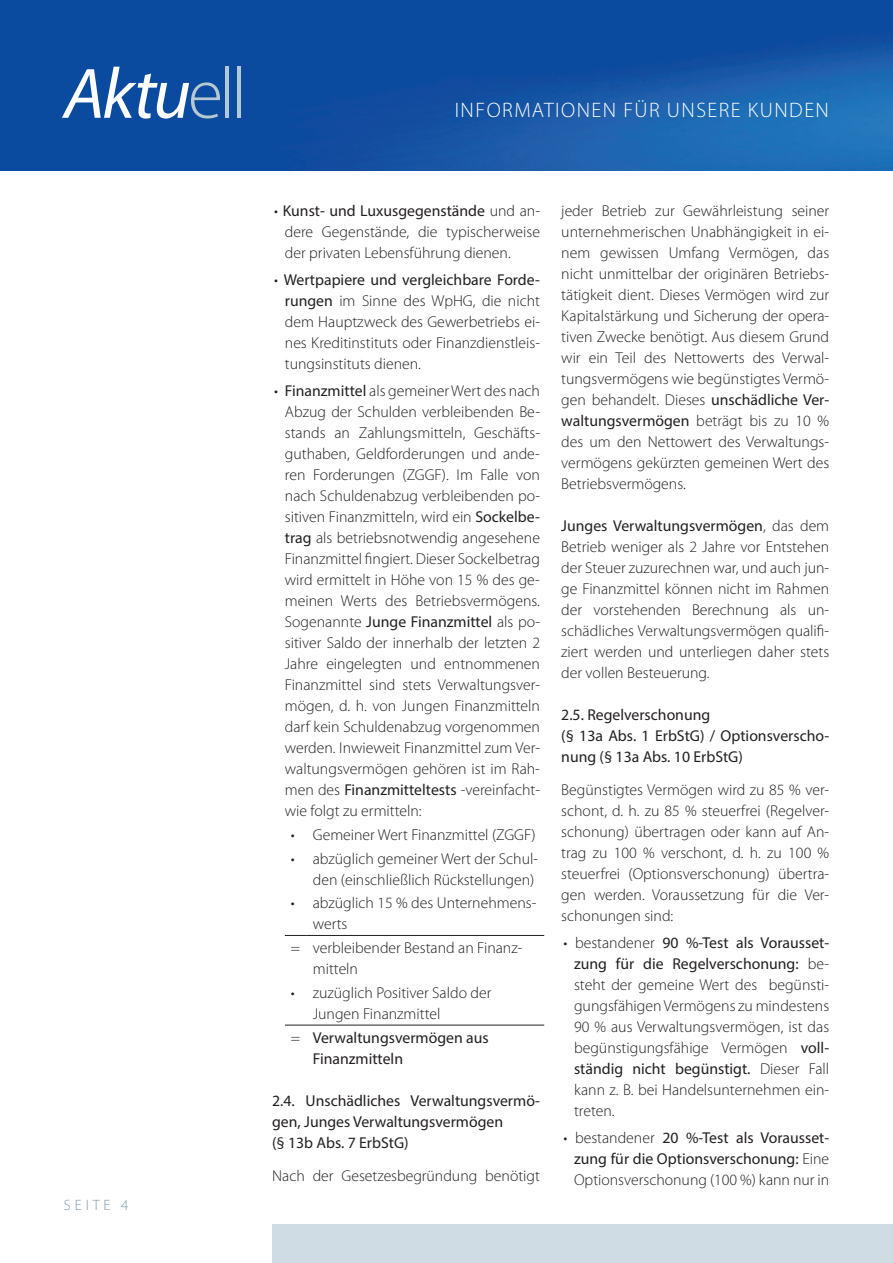
<style>
.page{position:relative;width:893px;height:1263px;background:#fff}
.page>*{position:absolute;margin:0;border:0;box-sizing:border-box;transform-origin:0 0}
.t1{font:italic 72px "Myriad Pro";color:#fff}
.t2{font:300 21px "Myriad Pro";letter-spacing:.07em;color:#fff}
.t3{font:300 15.75px/21px "Myriad Pro";color:#231f20;text-align:justify}
.t4{font:15.75px/21px "Myriad Pro";color:#231f20}
.t5{font:300 15px "Myriad Pro";letter-spacing:.26em;color:#7d9aa9}
.s1{font-weight:300;font-style:normal;color:#b6c8d2}
.s2{font-weight:400}
.s3{font-weight:300}
</style>
<div class="page">
<img style="left:0;top:0;width:893px;height:170px">
<div style="left:272px;top:1225px;width:621px;height:38px;background:#d0dce3"></div>
<svg style="left:285px;top:935px;width:22px;height:1px"></svg>
<hr style="left:307px;top:935px;width:237px;height:1px;background:#231f20">
<svg style="left:285px;top:1025px;width:22px;height:1px"></svg>
<hr style="left:307px;top:1025px;width:237px;height:1px;background:#231f20">
<h1 class="t1" style="left:64px;top:49px;width:184px">Aktu<span class="s1">ell</span></h1>
<h2 class="t2" style="left:455px;top:98px;width:376px">INFORMATIONEN FÜR UNSERE KUNDEN</h2>
<p class="t5" style="left:64px;top:1197px;width:66px">SEITE 4</p>
<p class="t3" style="left:285px;top:200px;width:257px;text-indent:-11px">• <span class="s2">Kunst- und Luxusgegenstände</span> und an&shy;dere Gegenstände, die typischerweise der privaten Lebensführung dienen.</p>
<p class="t3" style="left:285px;top:269px;width:257px;text-indent:-11px">• <span class="s2">Wertpapiere und vergleichbare Forde&shy;rungen</span> im Sinne des WpHG, die nicht dem Hauptzweck des Gewerbetriebs ei&shy;nes Kreditinstituts oder Finanzdienstleis&shy;tungsinstituts dienen.</p>
<p class="t3" style="left:285px;top:380px;width:257px;text-indent:-11px">• <span class="s2">Finanzmittel</span> als gemeiner Wert des nach Abzug der Schulden verbleibenden Be&shy;stands an Zahlungsmitteln, Geschäfts&shy;guthaben, Geldforderungen und ande&shy;ren Forderungen (ZGGF). Im Falle von nach Schuldenabzug verbleibenden po&shy;sitiven Finanzmitteln, wird ein <span class="s2">Sockelbe&shy;trag</span> als betriebsnotwendig angesehene Finanzmittel fingiert. Dieser Sockelbetrag wird ermittelt in Höhe von 15 % des ge&shy;meinen Werts des Betriebsvermögens.<br>Sogenannte <span class="s2">Junge Finanzmittel</span> als po&shy;sitiver Saldo der innerhalb der letzten 2<br>Jahre eingelegten und entnommenen Finanzmittel sind stets Verwaltungsver&shy;mögen, d. h. von Jungen Finanzmitteln darf kein Schuldenabzug vorgenommen werden. Inwieweit Finanzmittel zum Ver&shy;waltungsvermögen gehören ist im Rah&shy;men des <span class="s2">Finanzmitteltests</span> -vereinfacht&shy;wie folgt zu ermitteln:</p>
<p class="t3" style="left:291px;top:824px;width:246px">• Gemeiner Wert Finanzmittel (ZGGF)</p>
<p class="t3" style="left:291px;top:848px;width:249px;text-align:right">• abzüglich gemeiner Wert der Schul&shy;den (einschließlich Rückstellungen)</p>
<p class="t3" style="left:313px;top:893px;width:225px;text-indent:-22px">• abzüglich 15 % des Unternehmens&shy;werts</p>
<p class="t3" style="left:313px;top:938px;width:211px;text-indent:-22px">= verbleibender Bestand an Finanz&shy;mitteln</p>
<p class="t3" style="left:313px;top:982px;width:180px;text-indent:-22px">• zuzüglich Positiver Saldo der<br>Jungen Finanzmittel</p>
<p class="t4" style="left:313px;top:1027px;width:177px;text-indent:-22px"><span class="s3">=</span> Verwaltungsvermögen aus<br>Finanzmitteln</p>
<p class="t4" style="left:272px;top:1090px;width:269px">2.4. Unschädliches Verwaltungsvermö&shy;gen, Junges Verwaltungsvermögen<br>(§ 13b Abs. 7 ErbStG)</p>
<p class="t3" style="left:272px;top:1165px;width:269px">Nach der Gesetzesbegründung benötigt</p>
<p class="t3" style="left:561px;top:200px;width:269px">jeder Betrieb zur Gewährleistung seiner unternehmerischen Unabhängigkeit in ei&shy;nem gewissen Umfang Vermögen, das nicht unmittelbar der originären Betriebs&shy;tätigkeit dient. Dieses Vermögen wird zur Kapitalstärkung und Sicherung der opera&shy;tiven Zwecke benötigt. Aus diesem Grund wir ein Teil des Nettowerts des Verwal&shy;tungsvermögens wie begünstigtes Vermö&shy;gen behandelt. Dieses <span class="s2">unschädliche Ver&shy;waltungsvermögen</span> beträgt bis zu 10 % des um den Nettowert des Verwaltungs&shy;vermögens gekürzten gemeinen Wert des Betriebsvermögens.</p>
<p class="t3" style="left:561px;top:515px;width:269px"><span class="s2">Junges Verwaltungsvermögen</span>, das dem Betrieb weniger als 2 Jahre vor Entstehen der Steuer zuzurechnen war, und auch jun&shy;ge Finanzmittel können nicht im Rahmen der vorstehenden Berechnung als un&shy;schädliches Verwaltungsvermögen qualifi&shy;ziert werden und unterliegen daher stets der vollen Besteuerung.</p>
<p class="t4" style="left:561px;top:704px;width:269px">2.5. Regelverschonung<br>(§ 13a Abs. 1 ErbStG) / Optionsverscho&shy;nung (§ 13a Abs. 10 ErbStG)</p>
<p class="t3" style="left:561px;top:779px;width:269px">Begünstigtes Vermögen wird zu 85 % ver&shy;schont, d. h. zu 85 % steuerfrei (Regelver&shy;schonung) übertragen oder kann auf An&shy;trag zu 100 % verschont, d. h. zu 100 % steuerfrei (Optionsverschonung) übertra&shy;gen werden. Voraussetzung für die Ver&shy;schonungen sind:</p>
<p class="t3" style="left:574px;top:932px;width:257px;text-indent:-11px">• bestandener <span class="s2">90 %-Test als Vorausset&shy;zung für die Regelverschonung:</span> be&shy;steht der gemeine Wert des begünsti&shy;gungsfähigen Vermögens zu mindestens 90 % aus Verwaltungsvermögen, ist das begünstigungsfähige Vermögen <span class="s2">voll&shy;ständig nicht begünstigt.</span> Dieser Fall kann z. B. bei Handelsunternehmen ein&shy;treten.</p>
<p class="t4" style="left:574px;top:1127px;width:257px;text-align:justify;text-indent:-11px"><span class="s3">• bestandener</span> 20 %-Test als Vorausset&shy;zung für die Optionsverschonung: <span class="s3">Eine Optionsverschonung (100 %) kann nur in</span></p>
</div>
